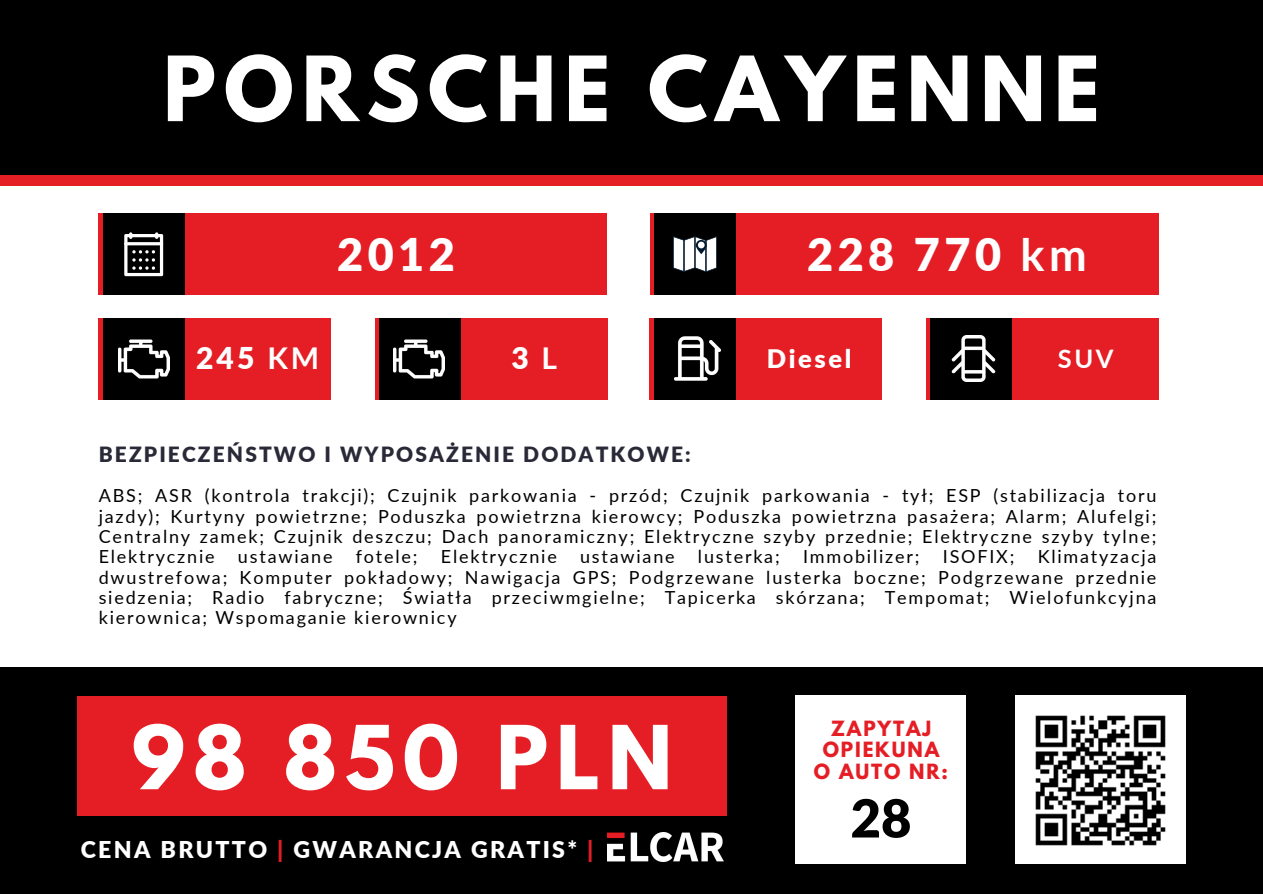
<style>
.page{position:relative;width:1263px;height:894px;background:#fff}
.page>*{position:absolute;margin:0;border:0;box-sizing:border-box;transform-origin:0 0}
.t1{font:700 79.5px "League Spartan";letter-spacing:.1em;color:#fff}
.t2{font:700 78px "League Spartan";letter-spacing:.1em;color:#fff}
.t3{font:900 52.5px "Lato";color:#000}
.t4{font:900 45px "Lato";letter-spacing:.1em;color:#fff}
.t5{font:900 30px "Lato";color:#fff}
.t6{font:900 25.5px "Lato";letter-spacing:.1em;color:#fff}
.t7{font:700 25.5px "Lato";color:#fff}
.t8{font:900 23.1px "Lato";letter-spacing:.1em;color:#fff}
.t9{font:900 21px "Lato";letter-spacing:.1em;color:#292938}
.t10{font:700 18.6px/21.6px "League Spartan";letter-spacing:.1em;color:#e51e25;text-align:center}
.t11{font:18px/20.2px "Lato";letter-spacing:.1em;color:#000;text-align:justify}
.s1{font-weight:700}
.s2{color:#e51e25}
</style>
<div class="page">
<div style="left:0;top:147px;width:1263px;height:39px;background:#e51e25"></div>
<div style="left:0;top:0;width:1263px;height:174px;background:#000"></div>
<div style="left:0;top:666px;width:1263px;height:227px;background:#000"></div>
<div style="left:99px;top:318px;width:232px;height:81px;background:#e51e25"></div>
<div style="left:103px;top:318px;width:82px;height:81px;background:#000"></div>
<img style="left:118px;top:339px;width:52px;height:40px">
<div style="left:375px;top:318px;width:232px;height:81px;background:#e51e25"></div>
<div style="left:379px;top:318px;width:82px;height:81px;background:#000"></div>
<img style="left:393px;top:339px;width:52px;height:40px">
<div style="left:650px;top:318px;width:232px;height:81px;background:#e51e25"></div>
<div style="left:654px;top:318px;width:82px;height:81px;background:#000"></div>
<img style="left:674px;top:336px;width:46px;height:45px">
<div style="left:99px;top:213px;width:508px;height:82px;background:#e51e25"></div>
<div style="left:103px;top:213px;width:82px;height:82px;background:#000"></div>
<svg style="left:124px;top:232px;width:39px;height:44px"></svg>
<div style="left:650px;top:213px;width:508px;height:82px;background:#e51e25"></div>
<div style="left:654px;top:213px;width:82px;height:82px;background:#000"></div>
<svg style="left:673px;top:236px;width:44px;height:36px;background:#aeb3b7"></svg>
<div style="left:926px;top:318px;width:232px;height:81px;background:#e51e25"></div>
<div style="left:930px;top:318px;width:82px;height:81px;background:#000"></div>
<img style="left:951px;top:335px;width:45px;height:47px">
<div style="left:77px;top:696px;width:649px;height:119px;background:#e51e25"></div>
<img style="left:607px;top:832px;width:116px;height:29px">
<div style="left:796px;top:695px;width:170px;height:168px;background:#fff"></div>
<div style="left:1015px;top:695px;width:170px;height:168px;background:#fff"></div>
<img style="left:1035px;top:715px;width:131px;height:131px">
<p class="t1" style="left:163px;top:50px;width:938px">PORSCHE CAYENNE</p>
<h4 class="t4" style="left:337px;top:226px;width:119px">2012</h4>
<h6 class="t4" style="left:807px;top:226px;width:281px">228 770 <span class="s1">km</span></h6>
<p class="t5" style="left:196px;top:340px;width:125px">245 <span class="s1">KM</span></p>
<p class="t5" style="left:511px;top:340px;width:47px">3 <span class="s1">L</span></p>
<h4 class="t6" style="left:767px;top:342px;width:86px">Diesel</h4>
<h1 class="t7" style="left:1058px;top:342px;width:57px">SUV</h1>
<p class="t9" style="left:99px;top:441px;width:594px">BEZPIECZEŃSTWO I WYPOSAŻENIE DODATKOWE:</p>
<h5 class="t11" style="left:99px;top:485px;width:1059px">ABS; ASR (kontrola trakcji); Czujnik parkowania - przód; Czujnik parkowania - tył; ESP (stabilizacja toru jazdy); Kurtyny powietrzne; Poduszka powietrzna kierowcy; Poduszka powietrzna pasażera; Alarm; Alufelgi; Centralny zamek; Czujnik deszczu; Dach panoramiczny; Elektryczne szyby przednie; Elektryczne szyby tylne; Elektrycznie</h5>
<h5 class="t11" style="left:99px;top:546px;width:1059px;text-indent:939px">Klimatyzacja dwustrefowa; Komputer pokładowy; Nawigacja GPS; Podgrzewane lusterka boczne; Podgrzewane przednie siedzenia; Radio fabryczne; Światła przeciwmgielne; Tapicerka skórzana; Tempomat; Wielofunkcyjna kierownica; Wspomaganie kierownicy</h5>
<h5 class="t11" style="left:238px;top:546px;width:96px">ustawiane</h5>
<h5 class="t11" style="left:356px;top:546px;width:63px">fotele;</h5>
<h5 class="t11" style="left:441px;top:546px;width:117px">Elektrycznie</h5>
<h5 class="t11" style="left:580px;top:546px;width:96px">ustawiane</h5>
<h5 class="t11" style="left:698px;top:546px;width:83px">lusterka;</h5>
<h5 class="t11" style="left:803px;top:546px;width:118px">Immobilizer;</h5>
<h5 class="t11" style="left:943px;top:546px;width:73px">ISOFIX;</h5>
<h3 class="t2" style="left:131px;top:718px;width:542px">98 850 PLN</h3>
<p class="t8" style="left:81px;top:835px;width:514px">CENA BRUTTO <span class="s2">|</span> GWARANCJA GRATIS* <span class="s2">|</span></p>
<p class="t10" style="left:823px;top:719px;width:118px">ZAPYTAJ<br>OPIEKUNA</p>
<p class="t10" style="left:814px;top:762px;width:136px">O AUTO NR:</p>
<p class="t3" style="left:850px;top:785px;width:62px">28</p>
</div>
